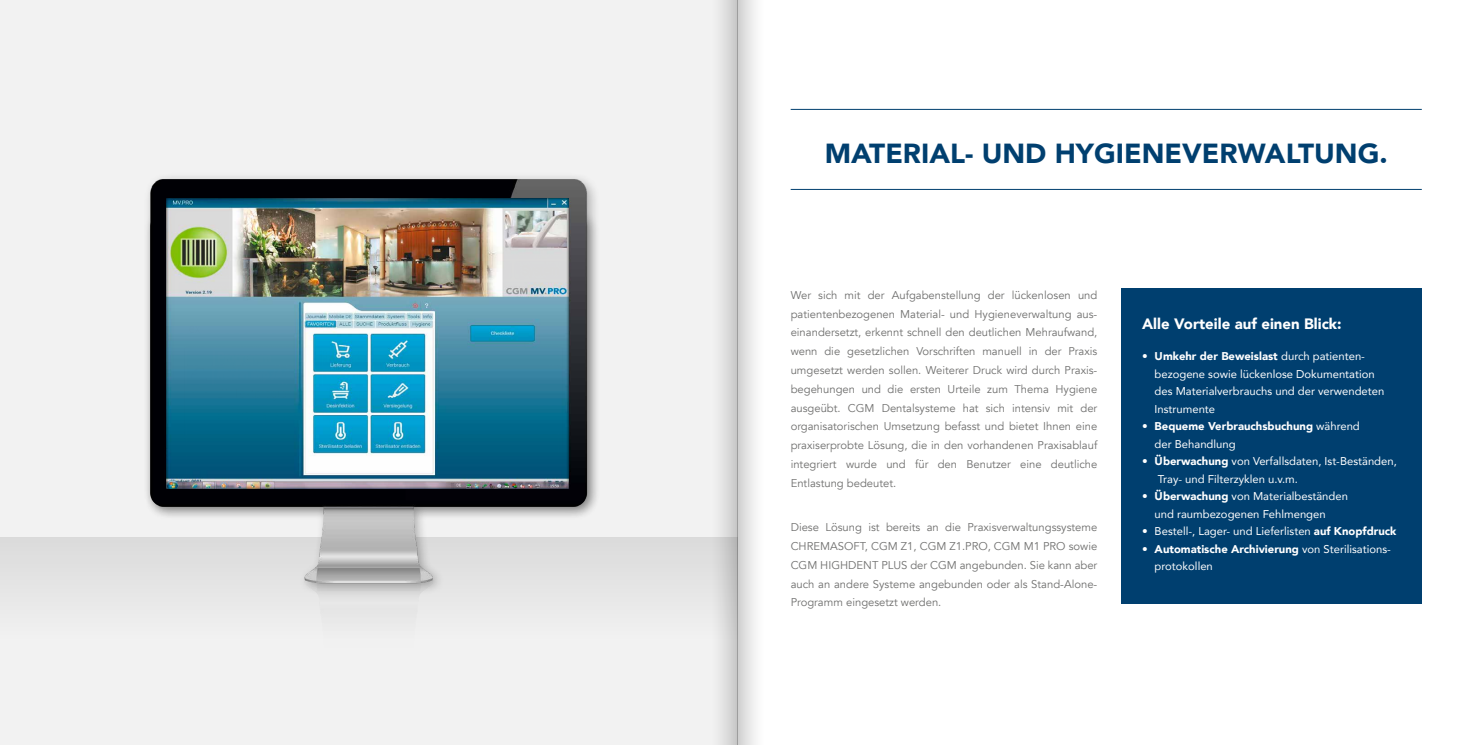
<style>
.page{position:relative;width:1475px;height:745px;background:#fff}
.page>*{position:absolute;margin:0;border:0;box-sizing:border-box;transform-origin:0 0}
.t1{font:900 27.5px "Avenir";color:#003f6f}
.t2{font:900 15px "Avenir";color:#fff}
.t3{font:11.25px/18.8px "Avenir";color:#6f6f6e;text-align:justify}
.t4{font:11.25px/17.5px "Avenir";color:#fff}
.t5{font:900 11.25px/17.5px "Avenir";color:#fff}
.s1{font-weight:900}
.s2{font-weight:400}
</style>
<div class="page">
<div style="left:0;top:0;width:737px;height:744px;background:#f2f2f2"></div>
<div style="left:0;top:537px;width:737px;height:105px;background:linear-gradient(to bottom,#dadada,#f2f2f2)"></div>
<hr style="left:790px;top:109px;width:631px;height:1px;background:#003f6f">
<hr style="left:790px;top:189px;width:631px;height:1px;background:#003f6f">
<img style="left:217px;top:597px;width:279px;height:45px">
<img style="left:132px;top:520px;width:474px;height:77px">
<div style="left:143px;top:172px;width:458px;height:348px;background:#000;opacity:.3"></div>
<img style="left:143px;top:172px;width:458px;height:333px">
<img style="left:166px;top:198px;width:402px;height:291px">
<div style="left:1121px;top:287px;width:300px;height:316px;background:#003f6f"></div>
<div style="left:737px;top:0;width:28px;height:744px;background:linear-gradient(to right,#d1d1d1,#fff)"></div>
<svg style="left:709px;top:0;width:28px;height:744px"></svg>
<h1 class="t1" style="left:824px;top:130px;width:564px">MATERIAL- UND HYGIENEVERWALTUNG.</h1>
<p class="t3" style="left:790px;top:285px;width:308px">Wer sich mit der Aufgabenstellung der lückenlosen und patientenbezogenen Material- und Hygieneverwaltung aus&shy;einandersetzt, erkennt schnell den deutlichen Mehraufwand, wenn die gesetzlichen Vorschriften manuell in der Praxis umgesetzt werden sollen. Weiterer Druck wird durch Praxis&shy;begehungen und die ersten Urteile zum Thema Hygiene ausgeübt. CGM Dentalsysteme hat sich intensiv mit der organisatorischen Umsetzung befasst und bietet Ihnen eine praxiserprobte Lösung, die in den vorhandenen Praxisablauf integriert wurde und für den Benutzer eine deutliche Entlastung bedeutet.</p>
<p class="t3" style="left:790px;top:518px;width:308px">Diese Lösung ist bereits an die Praxisverwaltungssysteme CHREMASOFT, CGM Z1, CGM Z1.PRO, CGM M1 PRO sowie CGM HIGHDENT PLUS der CGM angebunden. Sie kann aber auch an andere Systeme angebunden oder als Stand-Alone-Programm eingesetzt werden.</p>
<h2 class="t2" style="left:1141px;top:310px;width:201px">Alle Vorteile auf einen Blick:</h2>
<p class="t4" style="left:1154px;top:347px;width:231px;text-indent:-12px">• <span class="s1">Umkehr der Beweislast</span> durch patienten&shy;bezogene sowie lückenlose Dokumentation des Materialverbrauchs und der verwendeten Instrumente</p>
<p class="t5" style="left:1154px;top:417px;width:207px;text-indent:-12px"><span class="s2">•</span> Bequeme Verbrauchsbuchung <span class="s2">während der Behandlung</span></p>
<p class="t4" style="left:1157px;top:452px;width:240px;text-indent:-16px">• <span class="s1">Überwachung</span> von Verfallsdaten, Ist-Beständen,<br>Tray- und Filterzyklen u.v.m.</p>
<p class="t4" style="left:1154px;top:487px;width:195px;text-indent:-12px">• <span class="s1">Überwachung</span> von Materialbeständen und raumbezogenen Fehlmengen</p>
<p class="t4" style="left:1141px;top:522px;width:256px">• Bestell-, Lager- und Lieferlisten <span class="s1">auf Knopfdruck</span></p>
<p class="t4" style="left:1154px;top:539px;width:238px;text-indent:-12px">• <span class="s1">Automatische Archivierung</span> von Sterilisations&shy;protokollen</p>
</div>
